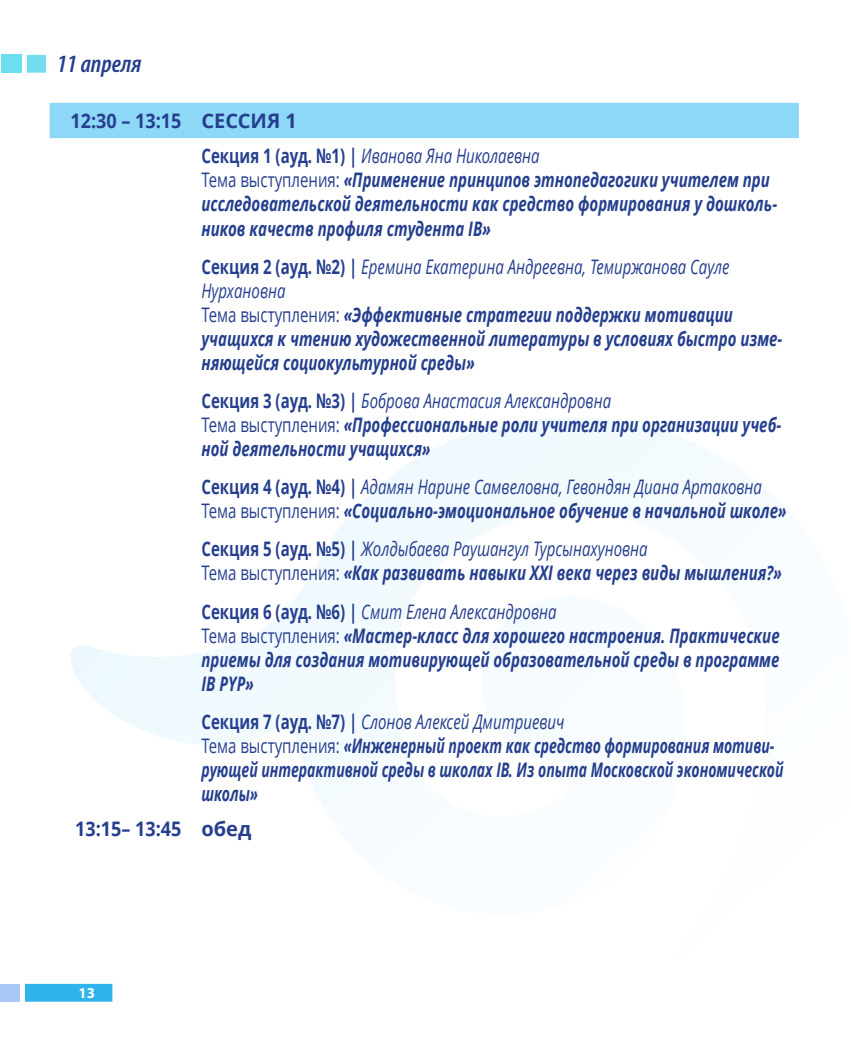
<style>
.page{position:relative;width:851px;height:1053px;background:#fff}
.page>*{position:absolute;margin:0;border:0;box-sizing:border-box;transform-origin:0 0}
.t1{font:italic 600 condensed 25px "Myriad Pro";color:#253f8e}
.основа{font:italic 700 20px/24px "Open Sans";color:#253f8e;scale:.75 1}
.основа-2{font:italic 700 20px/24px "Open Sans";color:#253f8e;scale:.7 1}
.основа-3{font:700 20px "Open Sans";color:#253f8e;scale:.9 1}
.основа-4{font:700 20px "Open Sans";color:#253f8e}
.t2{font:700 15px "Myriad Pro";color:#fff}
.s1{font-style:normal}
.s2{font-weight:400}
.s3{font-weight:400;font-style:normal}
</style>
<div class="page">
<div style="left:25px;top:983px;width:87px;height:18px;background:#2eb5eb"></div>
<div style="left:0;top:983px;width:19px;height:18px;background:#abc7f7"></div>
<div style="left:50px;top:103px;width:748px;height:35px;background:#8dd7f7"></div>
<p class="t1" style="left:57px;top:51px;width:86px">11 апреля</p>
<p class="основа-3" style="left:71px;top:107px;width:125px">12:30 – 13:15</p>
<p class="основа-4" style="left:201px;top:107px;width:97px">СЕССИЯ 1</p>
<p class="основа" style="left:201px;top:144px;width:769px"><span class="s1">Секция 1 (ауд. №1) |</span> <span class="s2">Иванова Яна Николаевна<br></span><span class="s3">Тема выступления:</span> «Применение принципов этнопедагогики учителем при исследовательской деятельности как средство формирования у дошколь&shy;ников качеств профиля студента IB»</p>
<p class="основа" style="left:201px;top:254px;width:776px"><span class="s1">Секция 2 (ауд. №2) |</span> <span class="s2">Еремина Екатерина Андреевна, Темиржанова Сауле Нурхановна<br></span><span class="s3">Тема выступления:</span> «Эффективные стратегии поддержки мотивации учащихся к чтению художественной литературы в условиях быстро изме&shy;няющейся социокультурной среды»</p>
<p class="основа" style="left:201px;top:388px;width:774px"><span class="s1">Секция 3 (ауд. №3) |</span> <span class="s2">Боброва Анастасия Александровна<br></span><span class="s3">Тема выступления:</span> «Профессиональные роли учителя при организации учеб&shy;ной деятельности учащихся»</p>
<p class="основа" style="left:201px;top:474px;width:781px"><span class="s1">Секция 4 (ауд. №4) |</span> <span class="s2">Адамян Нарине Самвеловна, Гевондян Диана Артаковна<br></span><span class="s3">Тема выступления:</span> «Социально-эмоциональное обучение в начальной школе»</p>
<p class="основа" style="left:201px;top:536px;width:775px"><span class="s1">Секция 5 (ауд. №5) |</span> <span class="s2">Жолдыбаева Раушангул Турсынахуновна<br></span><span class="s3">Тема выступления:</span> «Как развивать навыки XXI века через виды мышления?»</p>
<p class="основа" style="left:201px;top:598px;width:772px"><span class="s1">Секция 6 (ауд. №6) |</span> <span class="s2">Смит Елена Александровна<br></span><span class="s3">Тема выступления:</span> «Мастер-класс для хорошего настроения. Практические приемы для создания мотивирующей образовательной среды в программе IB PYP»</p>
<p class="основа-2" style="left:201px;top:709px;width:832px"><span class="s1">Секция 7 (ауд. №7) |</span> <span class="s2">Слонов Алексей Дмитриевич<br></span><span class="s3">Тема выступления:</span> «Инженерный проект как средство формирования мотиви&shy;рующей интерактивной среды в школах IB. Из опыта Московской экономической школы»</p>
<p class="основа-3" style="left:75px;top:814px;width:119px">13:15– 13:45</p>
<p class="основа-4" style="left:201px;top:814px;width:51px">обед</p>
<p class="t2" style="left:78px;top:982px;width:18px">13</p>
</div>
